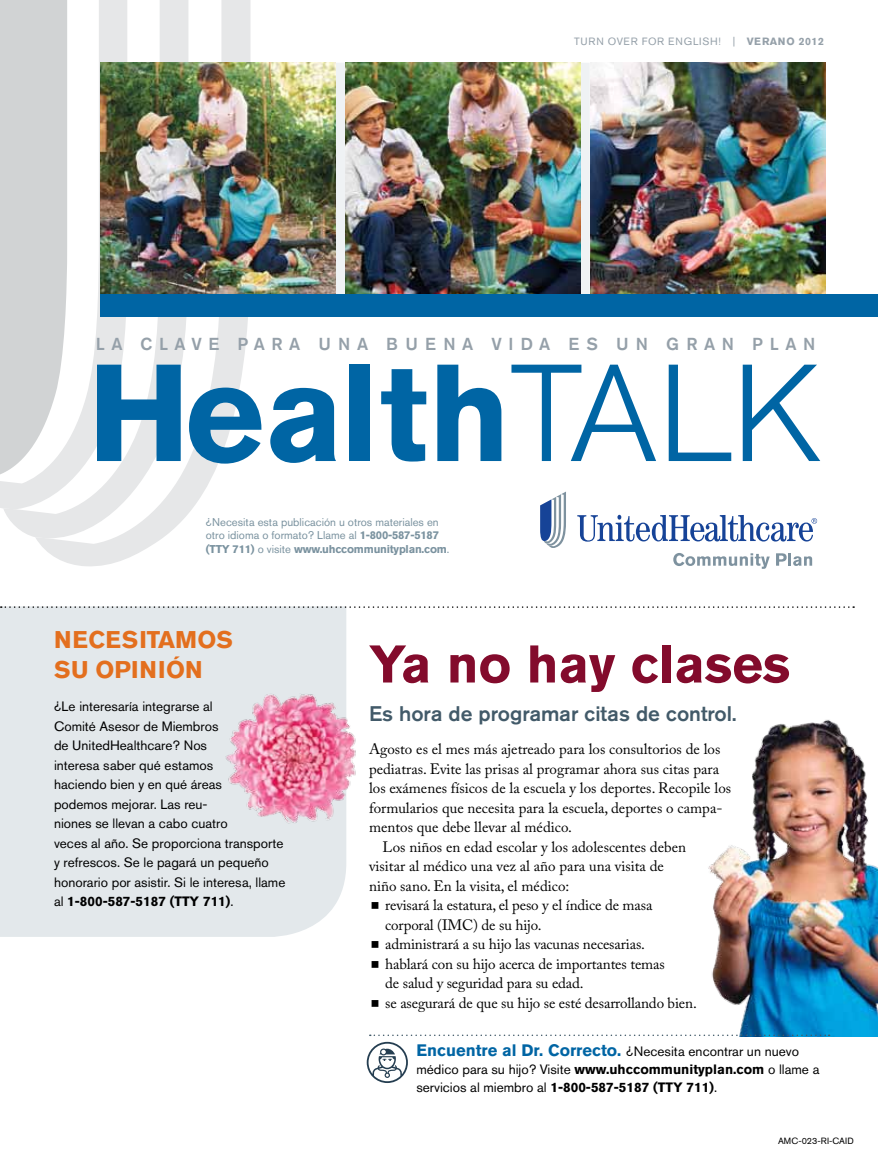
<style>
.page{position:relative;width:878px;height:1161px;background:#fff}
.page>*{position:absolute;margin:0;border:0;box-sizing:border-box;transform-origin:0 0}
.t1{font:700 136.5px "Akzidenz Grotesk BE";color:#0065a4}
.t2{font:700 52.5px "Akzidenz Grotesk BE";color:#830b2c}
.t3{font:700 24px/30px "Akzidenz Grotesk BE";letter-spacing:.02em;color:#e36f1e}
.t4{font:500 21px "Akzidenz Grotesk BE";color:#425a69}
.t5{font:500 17.25px "Akzidenz Grotesk BE";letter-spacing:.38em;color:#95a0a9}
.t6{font:15px "Adobe Caslon Pro";color:#000}
.t7{font:13.5px/19.5px "Akzidenz Grotesk BE";color:#000}
.t8{font:700 13.5px "Akzidenz Grotesk BE";color:#000}
.t9{font:11.25px/13.5px "Akzidenz Grotesk BE";color:#7a929f;text-align:justify}
.t10{font:700 11.25px "Akzidenz Grotesk BE";letter-spacing:-.02em;color:#7a929f}
.t11{font:10.5px "Akzidenz Grotesk BE";letter-spacing:.07em;color:#95a0a9}
.t12{font:9px "Akzidenz Grotesk BE";color:#000}
.s1{font-weight:700}
.s2{font-weight:300}
.s3{font-weight:400}
.s4{font-weight:700;font-size:16.5px;color:#0065a4}
</style>
<div class="page">
<div style="left:0;top:606px;width:346px;height:331px;background:#e3e8eb"></div>
<img style="left:225px;top:687px;width:131px;height:142px">
<hr style="left:0;top:0;width:3px;height:508px;background:#d1d3d4">
<svg style="left:3px;top:0;width:32px;height:537px;background:#d5d7d8"></svg>
<svg style="left:35px;top:0;width:215px;height:566px"></svg>
<svg style="left:577px;top:515px;width:240px;height:27px"></svg>
<svg style="left:540px;top:492px;width:26px;height:56px"></svg>
<svg style="left:673px;top:553px;width:96px;height:16px"></svg>
<svg style="left:776px;top:553px;width:36px;height:13px"></svg>
<svg style="left:1px;top:606px;width:853px;height:2px"></svg>
<div style="left:336px;top:63px;width:9px;height:243px;background:#eff2f4"></div>
<div style="left:580px;top:63px;width:9px;height:243px;background:#eff2f4"></div>
<img style="left:100px;top:63px;width:235px;height:231px">
<img style="left:345px;top:63px;width:235px;height:231px">
<img style="left:590px;top:63px;width:235px;height:231px">
<div style="left:100px;top:294px;width:778px;height:23px;background:#0065a4"></div>
<img style="left:690px;top:719px;width:188px;height:317px">
<svg style="left:370px;top:1035px;width:459px;height:1px"></svg>
<svg style="left:367px;top:1042px;width:41px;height:41px"></svg>
<p class="t11" style="left:574px;top:35px;width:15px">Turn</p>
<p class="t11" style="left:608px;top:35px;width:217px">over for eng lish ! | <span class="s1">verano 2012</span></p>
<p class="t5" style="left:96px;top:333px;width:14px">LA</p>
<p class="t5" style="left:141px;top:333px;width:676px">CLAVE PARA UNA BUENA VIDA ES UN GRAN PLAN</p>
<h1 class="t1" style="left:88px;top:334px;width:736px">Health<span class="s2">TALK</span></h1>
<p class="t9" style="left:206px;top:515px;width:235px">¿Necesita esta publicación u otros materiales en otro idioma o formato? Llame al <span class="s1">1-800-587-5187 (TTY</span></p>
<p class="t10" style="left:233px;top:542px;width:218px">711) <span class="s3">o visite</span> www.uhccommunityplan.com<span class="s3">.</span></p>
<h3 class="t3" style="left:54px;top:625px;width:176px">N eces itam os su opinión</h3>
<p class="t7" style="left:54px;top:697px;width:233px">¿Le interesaría integrarse al<br>Comité Asesor de Miembros<br>de UnitedHealthcare? Nos<br>interesa saber qué estamos<br>haciendo bien y en qué áreas<br>podemos mejorar. Las reu-<br>niones se llevan a cabo cuatro<br>veces al año. Se proporciona transporte y refrescos. Se le pagará un pequeño honorario por asistir. Si le interesa, llame al <span class="s1">1-800-587-5187 (TTY</span></p>
<p class="t8" style="left:203px;top:894px;width:32px">711)<span class="s3">.</span></p>
<h2 class="t2" style="left:369px;top:634px;width:422px">Ya no hay clases</h2>
<h3 class="t4" style="left:369px;top:701px;width:369px">ES HORA DE PROGRAMAR CITAS DE CONTROL.</h3>
<p class="t6" style="left:369px;top:740px;width:353px">Agosto es el mes más ajetreado para los consultorios de los</p>
<p class="t6" style="left:369px;top:760px;width:351px">pediatras. Evite las prisas al programar ahora sus citas para</p>
<p class="t6" style="left:369px;top:779px;width:363px">los exámenes físicos de la escuela y los deportes. Recopile los</p>
<p class="t6" style="left:369px;top:799px;width:355px">formularios que necesita para la escuela, deportes o campa-</p>
<p class="t6" style="left:369px;top:818px;width:204px">mentos que debe llevar al médico.</p>
<p class="t6" style="left:382px;top:838px;width:305px">Los niños en edad escolar y los adolescentes deben</p>
<p class="t6" style="left:369px;top:857px;width:296px">visitar al médico una vez al año para una visita de</p>
<p class="t6" style="left:369px;top:877px;width:202px">niño sano. En la visita, el médico:</p>
<p class="t6" style="left:385px;top:896px;width:269px">revisará la estatura, el peso y el índice de masa</p>
<p class="t6" style="left:385px;top:916px;width:158px">corporal (IMC) de su hijo.</p>
<p class="t6" style="left:385px;top:935px;width:261px">administrará a su hijo las vacunas necesarias.</p>
<p class="t6" style="left:385px;top:955px;width:281px">hablará con su hijo acerca de importantes temas</p>
<p class="t6" style="left:385px;top:974px;width:200px">de salud y seguridad para su edad.</p>
<p class="t6" style="left:385px;top:994px;width:313px">se asegurará de que su hijo se esté desarrollando bien.</p>
<p class="t7" style="left:416px;top:1042px;width:404px;line-height:18px"><span class="s4">Encuentre al Dr. Correcto.</span> ¿Necesita encontrar un nuevo médico para su hijo? Visite <span class="s1">www.uhccommunityplan.com</span> o llame a servicios al miembro al <span class="s1">1-800-587-5187 (TTY</span></p>
<p class="t8" style="left:686px;top:1079px;width:32px">711)<span class="s3">.</span></p>
<p class="t12" style="left:778px;top:1136px;width:77px">AMC-023-RI-CAID</p>
</div>
